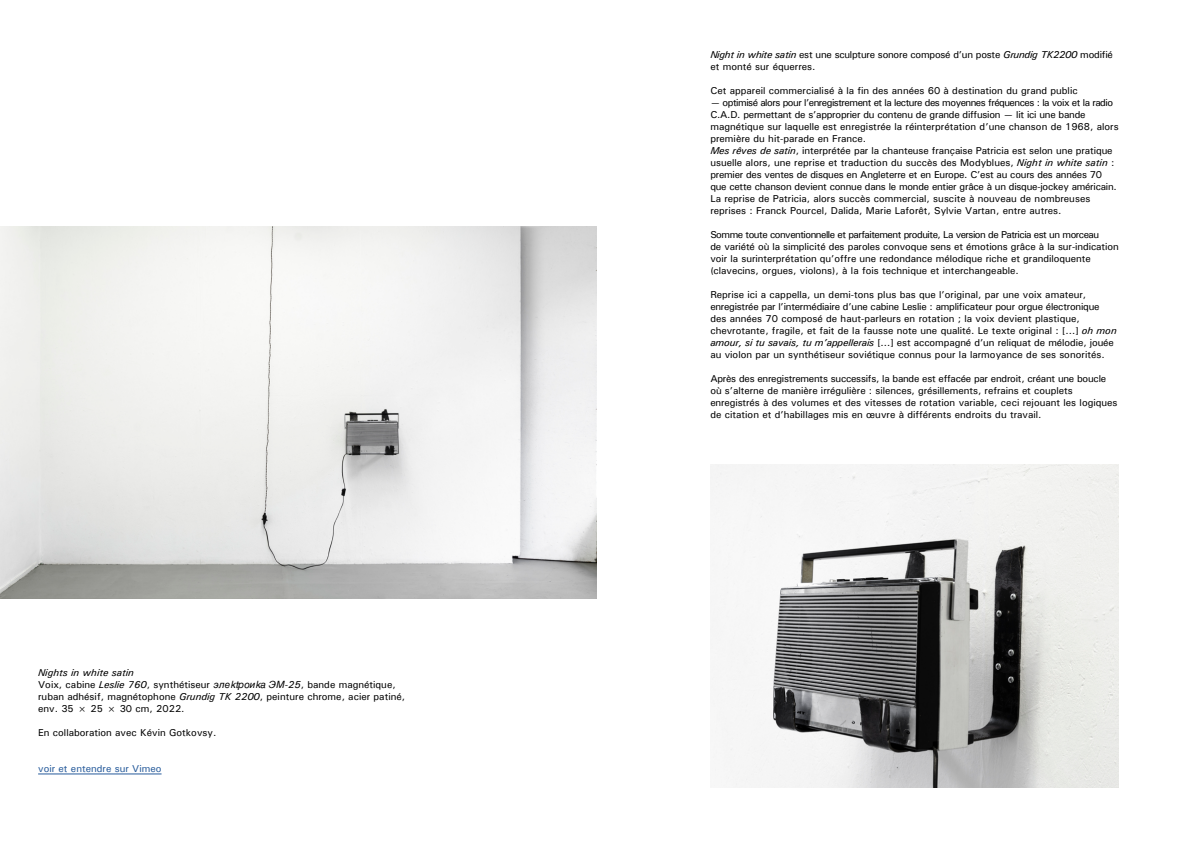
<style>
.page{position:relative;width:1191px;height:842px;background:#fff}
.page>*{position:absolute;margin:0;border:0;box-sizing:border-box;transform-origin:0 0}
.t1{font:500 10px/12px "Univers";color:#000}
.t2{font:500 10px/12px "Univers";letter-spacing:-.025em;color:#000}
.t3{font:500 10px "Univers";color:#275b9b}
.s1{font-style:italic}
.s2{font-family:"Helvetica";font-weight:400;font-style:italic}
</style>
<div class="page">
<img style="left:710px;top:465px;width:408px;height:322px">
<img style="left:0;top:227px;width:596px;height:371px">
<hr style="left:38px;top:774px;width:124px;height:1px;background:#275b9b">
<p class="t1" style="left:38px;top:666px;width:368px"><span class="s1">Nights in white satin<br></span>Voix, cabine <span class="s1">Leslie 760</span>, synthétiseur <span class="s2">элеktроиkа ЭМ</span><span class="s1">-25</span>, bande magnétique, ruban adhésif, magnétophone <span class="s1">Grundig TK 2200</span>, peinture chrome, acier patiné, env. 35 × 25 × 30 cm, 2022.</p>
<p class="t1" style="left:38px;top:726px;width:180px">En collaboration avec Kévin Gotkovsy.</p>
<p class="t3" style="left:38px;top:762px;width:125px">voir et entendre sur Vimeo</p>
<p class="t2" style="left:710px;top:48px;width:404px"><span class="s1">Night in white satin</span> est une sculpture sonore composé d’un poste <span class="s1">Grundig TK2200</span> modifié et monté sur équerres.</p>
<p class="t1" style="left:710px;top:84px;width:369px">Cet appareil commercialisé à la fin des années 60 à destination du grand public</p>
<p class="t1" style="left:710px;top:96px;width:410px">— optimisé alors pour l’enregistrement et la lecture des moyennes fréquences : la voix et la radio C.A.D. permettant de s’approprier du contenu de grande diffusion — lit ici une bande magnétique sur laquelle est enregistrée la réinterprétation d’une chanson de 1968, alors première du hit-parade en France.<br><span class="s1">Mes rêves de satin</span>, interprétée par la chanteuse française Patricia est selon une pratique usuelle alors, une reprise et traduction du succès des Modyblues, <span class="s1">Night in white satin</span> : premier des ventes de disques en Angleterre et en Europe. C’est au cours des années 70 que cette chanson devient connue dans le monde entier grâce à un disque-jockey américain.<br>La reprise de Patricia, alors succès commercial, suscite à nouveau de nombreuses reprises : Franck Pourcel, Dalida, Marie Laforêt, Sylvie Vartan, entre autres.</p>
<p class="t1" style="left:710px;top:228px;width:410px">Somme toute conventionnelle et parfaitement produite, La version de Patricia est un morceau<br>de variété où la simplicité des paroles convoque sens et émotions grâce à la sur-indication voir la surinterprétation qu’offre une redondance mélodique riche et grandiloquente (clavecins, orgues, violons), à la fois technique et interchangeable.</p>
<p class="t1" style="left:710px;top:288px;width:408px">Reprise ici a cappella, un demi-tons plus bas que l’original, par une voix amateur, enregistrée par l’intermédiaire d’une cabine Leslie : amplificateur pour orgue électronique des années 70 composé de haut-parleurs en rotation ; la voix devient plastique, chevrotante, fragile, et fait de la fausse note une qualité. Le texte original : […] <span class="s1">oh mon amour, si tu savais, tu m’appellerais</span> […] est accompagné d’un reliquat de mélodie, jouée au violon par un synthétiseur soviétique connus pour la larmoyance de ses sonorités.</p>
<p class="t1" style="left:710px;top:372px;width:409px">Après des enregistrements successifs, la bande est effacée par endroit, créant une boucle où s’alterne de manière irrégulière : silences, grésillements, refrains et couplets enregistrés à des volumes et des vitesses de rotation variable, ceci rejouant les logiques de citation et d’habillages mis en œuvre à différents endroits du travail.</p>
</div>
